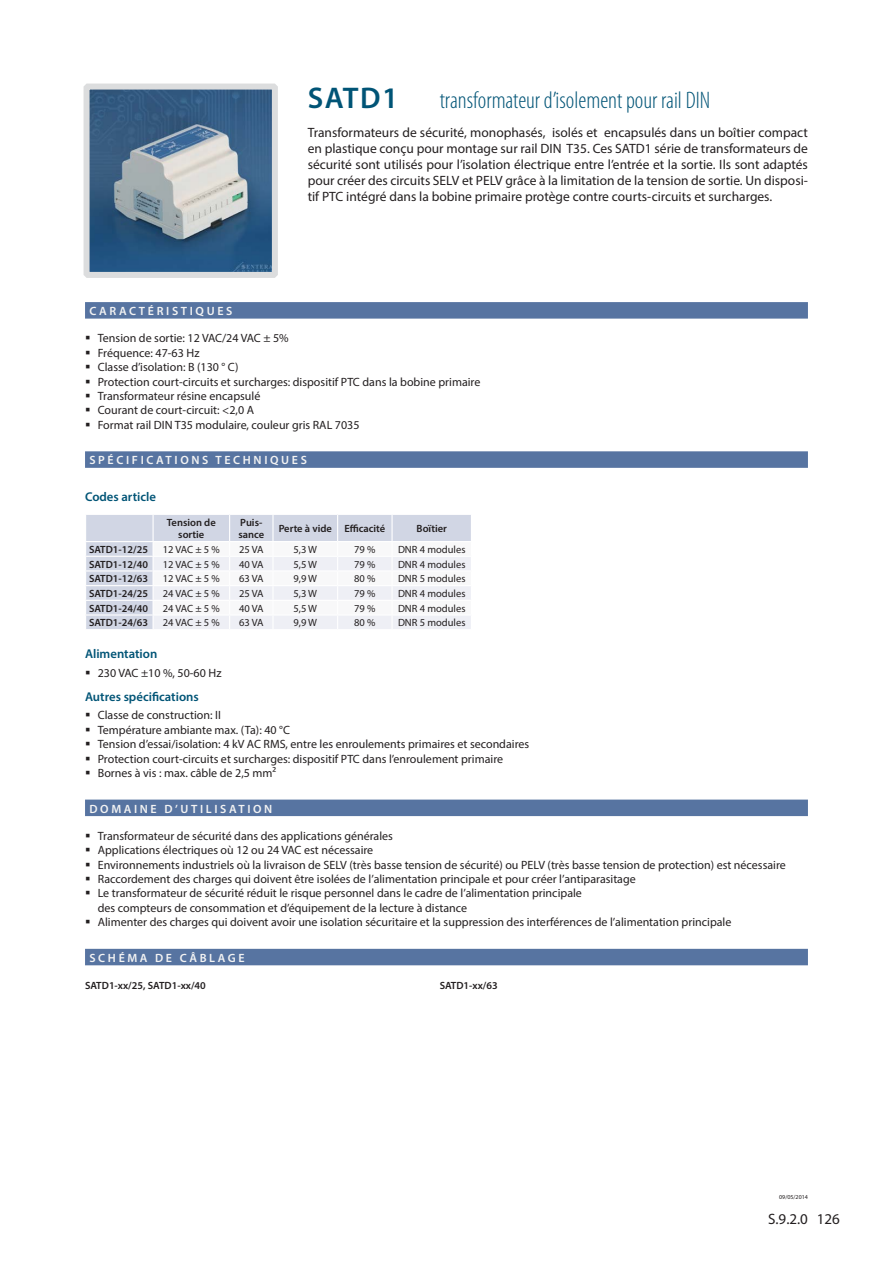
<style>
.page{position:relative;width:893px;height:1263px;background:#fff}
.page>*{position:absolute;margin:0;border:0;box-sizing:border-box;transform-origin:0 0}
.t1{font:600 30px "Myriad Pro";letter-spacing:.05em;color:#005476}
.t2{font:300 condensed 24px "Myriad Pro";color:#005476}
.t3{font:15px "Myriad Pro";color:#231f20}
.t4{font:13.5px/16.2px "Myriad Pro";color:#231f20;text-align:justify}
.t5{font:600 12.75px "Myriad Pro";color:#005476}
.t6{font:12px/14.4px "Myriad Pro";color:#231f20}
.t7{font:600 12px "Myriad Pro";letter-spacing:.22em;color:#f3f3f3}
.t8{font:10.5px "Myriad Pro";color:#231f20}
.t9{font:600 10.5px/12.6px "Myriad Pro";color:#231f20;text-align:center}
.t10{font:6px "Myriad Pro";color:#231f20}
</style>
<div class="page">
<div style="left:85px;top:302px;width:723px;height:17px;background:#5774a1"></div>
<div style="left:85px;top:451px;width:723px;height:17px;background:#5774a1"></div>
<div style="left:85px;top:799px;width:723px;height:17px;background:#5774a1"></div>
<div style="left:85px;top:949px;width:723px;height:16px;background:#5774a1"></div>
<svg style="left:86px;top:515px;width:385px;height:114px"></svg>
<img style="left:91px;top:91px;width:180px;height:180px">
<div style="left:84px;top:84px;width:194px;height:194px;border:6px solid #dcddde"></div>
<h1 class="t1" style="left:308px;top:78px;width:92px">SATD1</h1>
<h2 class="t2" style="left:440px;top:87px;width:272px">transformateur d’isolement pour rail DIN</h2>
<p class="t4" style="left:308px;top:124px;width:502px">Transformateurs de sécurité, monophasés, isolés et encapsulés dans un boîtier compact en plastique conçu pour montage sur rail DIN T35. Ces SATD1 série de transformateurs de sécurité sont utilisés pour l’isolation électrique entre l’entrée et la sortie. Ils sont adaptés pour créer des circuits SELV et PELV grâce à la limitation de la tension de sortie. Un disposi&shy;tif PTC intégré dans la bobine primaire protège contre courts-circuits et surcharges.</p>
<p class="t7" style="left:89px;top:303px;width:144px">CARACTÉRISTIQUES</p>
<p class="t6" style="left:98px;top:331px;width:384px">Tension de sortie: 12 VAC/24 VAC ± 5%<br>Fréquence: 47-63 Hz<br>Classe d’isolation: B (130 ° C)<br>Protection court-circuits et surcharges: dispositif PTC dans la bobine primaire Transformateur résine encapsulé<br>Courant de court-circuit: &lt;2,0 A<br>Format rail DIN T35 modulaire, couleur gris RAL 7035</p>
<p class="t7" style="left:89px;top:453px;width:219px">SPÉCIFICATIONS TECHNIQUES</p>
<p class="t5" style="left:85px;top:489px;width:73px">Codes article</p>
<p class="t9" style="left:167px;top:515px;width:50px">Tension de sortie</p>
<p class="t9" style="left:238px;top:515px;width:27px;text-align:left">Puis&shy;sance</p>
<p class="t9" style="left:279px;top:522px;width:108px">Perte à vide Efficacité</p>
<p class="t9" style="left:417px;top:522px;width:32px">Boïtier</p>
<p class="t9" style="left:89px;top:543px;width:60px">SATD1-12/25</p>
<p class="t8" style="left:163px;top:543px;width:58px">12 VAC ± 5 %</p>
<p class="t8" style="left:239px;top:543px;width:26px">25 VA</p>
<p class="t8" style="left:293px;top:543px;width:25px">5,3 W</p>
<p class="t8" style="left:354px;top:543px;width:23px">79 %</p>
<p class="t8" style="left:398px;top:543px;width:69px">DNR 4 modules</p>
<p class="t9" style="left:89px;top:557px;width:60px">SATD1-12/40</p>
<p class="t8" style="left:163px;top:557px;width:58px">12 VAC ± 5 %</p>
<p class="t8" style="left:239px;top:557px;width:26px">40 VA</p>
<p class="t8" style="left:293px;top:557px;width:25px">5,5 W</p>
<p class="t8" style="left:354px;top:557px;width:23px">79 %</p>
<p class="t8" style="left:398px;top:557px;width:69px">DNR 4 modules</p>
<p class="t9" style="left:89px;top:572px;width:60px">SATD1-12/63</p>
<p class="t8" style="left:163px;top:572px;width:58px">12 VAC ± 5 %</p>
<p class="t8" style="left:239px;top:572px;width:26px">63 VA</p>
<p class="t8" style="left:293px;top:572px;width:25px">9,9 W</p>
<p class="t8" style="left:354px;top:572px;width:23px">80 %</p>
<p class="t8" style="left:398px;top:572px;width:69px">DNR 5 modules</p>
<p class="t9" style="left:89px;top:587px;width:60px">SATD1-24/25</p>
<p class="t8" style="left:163px;top:587px;width:58px">24 VAC ± 5 %</p>
<p class="t8" style="left:239px;top:587px;width:26px">25 VA</p>
<p class="t8" style="left:293px;top:587px;width:25px">5,3 W</p>
<p class="t8" style="left:354px;top:587px;width:23px">79 %</p>
<p class="t8" style="left:398px;top:587px;width:69px">DNR 4 modules</p>
<p class="t9" style="left:89px;top:601px;width:60px">SATD1-24/40</p>
<p class="t8" style="left:163px;top:602px;width:58px">24 VAC ± 5 %</p>
<p class="t8" style="left:239px;top:602px;width:26px">40 VA</p>
<p class="t8" style="left:293px;top:602px;width:25px">5,5 W</p>
<p class="t8" style="left:354px;top:602px;width:23px">79 %</p>
<p class="t8" style="left:398px;top:602px;width:69px">DNR 4 modules</p>
<p class="t9" style="left:89px;top:616px;width:60px">SATD1-24/63</p>
<p class="t8" style="left:163px;top:616px;width:58px">24 VAC ± 5 %</p>
<p class="t8" style="left:239px;top:616px;width:26px">63 VA</p>
<p class="t8" style="left:293px;top:616px;width:25px">9,9 W</p>
<p class="t8" style="left:354px;top:616px;width:23px">80 %</p>
<p class="t8" style="left:398px;top:616px;width:69px">DNR 5 modules</p>
<p class="t5" style="left:85px;top:646px;width:74px">Alimentation</p>
<p class="t6" style="left:98px;top:665px;width:125px">230 VAC ±10 %, 50-60 Hz</p>
<p class="t5" style="left:85px;top:688px;width:115px">Autres spécifications</p>
<p class="t6" style="left:98px;top:708px;width:433px">Classe de construction: II<br>Température ambiante max. (Ta): 40 °C<br>Tension d’essai/isolation: 4 kV AC RMS, entre les enroulements primaires et secondaires Protection court-circuits et surcharges: dispositif PTC dans l’enroulement primaire Bornes à vis : max. câble de 2,5 mm²</p>
<p class="t7" style="left:89px;top:801px;width:184px">DOMAINE D’UTILISATION</p>
<p class="t6" style="left:98px;top:828px;width:690px">Transformateur de sécurité dans des applications générales<br>Applications électriques où 12 ou 24 VAC est nécessaire<br>Environnements industriels où la livraison de SELV (très basse tension de sécurité) ou PELV (très basse tension de protection) est nécessaire Raccordement des charges qui doivent être isolées de l’alimentation principale et pour créer l’antiparasitage<br>Le transformateur de sécurité réduit le risque personnel dans le cadre de l’alimentation principale<br>des compteurs de consommation et d’équipement de la lecture à distance<br>Alimenter des charges qui doivent avoir une isolation sécuritaire et la suppression des interférences de l’alimentation principale</p>
<p class="t7" style="left:89px;top:950px;width:157px">SCHÉMA DE CÂBLAGE</p>
<p class="t9" style="left:85px;top:978px;width:122px">SATD1-xx/25, SATD1-xx/40</p>
<p class="t9" style="left:440px;top:978px;width:60px">SATD1-xx/63</p>
<p class="t10" style="left:779px;top:1193px;width:30px">09/05/2014</p>
<p class="t3" style="left:768px;top:1210px;width:41px">S.9.2.0</p>
<p class="t3" style="left:817px;top:1210px;width:25px">126</p>
</div>
